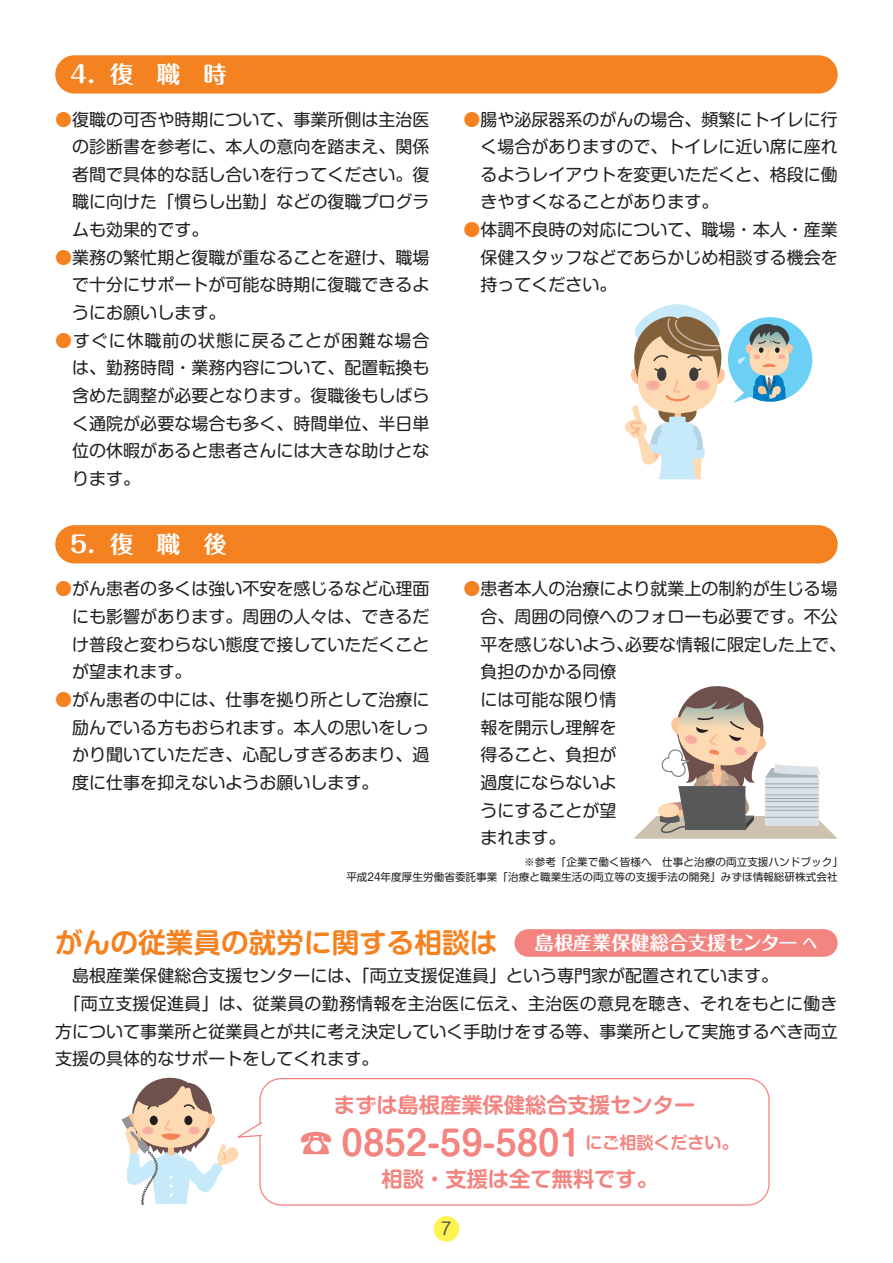
<style>
.page{position:relative;width:893px;height:1263px;background:#fff}
.page>*{position:absolute;margin:0;border:0;box-sizing:border-box;transform-origin:0 0}
.t1{font:700 34.05px "Shin M Go Pro De";color:#f38480}
.t2{font:700 27.6px "Shin M Go Pro De";color:#f58220}
.t3{font:700 23.4px "Maru Fo Pro";color:#fff}
.t4{font:700 21.3px "Shin M Go Pro De";color:#f38480}
.t5{font:700 19.2px "Maru Fo Pro";color:#fff}
.t6{font:16.95px/27.6px "Shin M Go Pro";color:#231f20;text-align:justify}
.t7{font:16.95px "Shin M Go Pro";color:#57585a}
.t8{font:10.65px/14.9px "Shin M Go Pro";color:#231f20}
.s1{color:#f58220}
.s2{font-size:14.85px}
</style>
<div class="page">
<div style="left:434px;top:1216px;width:25px;height:26px;background:#fff34f;border-radius:50%"></div>
<div style="left:259px;top:1078px;width:511px;height:127px;border:1px solid #f38480;border-radius:21px"></div>
<div style="left:55px;top:55px;width:783px;height:39px;background:#f58220;border-radius:19px"></div>
<div style="left:55px;top:525px;width:783px;height:38px;background:#f58220;border-radius:19px"></div>
<div style="left:514px;top:929px;width:324px;height:28px;background:#f38480;border-radius:14px"></div>
<div style="left:728px;top:317px;width:84px;height:85px;background:#6bcff6;border-radius:50%"></div>
<svg style="left:625px;top:304px;width:169px;height:175px"></svg>
<svg style="left:634px;top:686px;width:204px;height:153px"></svg>
<svg style="left:122px;top:1077px;width:141px;height:128px"></svg>
<h3 class="t3" style="left:70px;top:56px;width:158px">4．復　職　時</h3>
<p class="t6" style="left:72px;top:103px;width:359px;text-indent:-17px"><span class="s1">●</span>復職の可否や時期について、事業所側は主治医の診断書を参考に、本人の意向を踏まえ、関係者間で具体的な話し合いを行ってください。復職に向けた「慣らし出勤」などの復職プログラムも効果的です。</p>
<p class="t6" style="left:72px;top:241px;width:359px;text-indent:-17px"><span class="s1">●</span>業務の繁忙期と復職が重なることを避け、職場で十分にサポートが可能な時期に復職できるようにお願いします。</p>
<p class="t6" style="left:72px;top:324px;width:359px;text-indent:-17px"><span class="s1">●</span>すぐに休職前の状態に戻ることが困難な場合は、勤務時間・業務内容について、配置転換も含めた調整が必要となります。復職後もしばらく通院が必要な場合も多く、時間単位、半日単位の休暇があると患者さんには大きな助けとなります。</p>
<h3 class="t3" style="left:70px;top:526px;width:158px">5．復　職　後</h3>
<p class="t6" style="left:72px;top:573px;width:359px;text-indent:-17px"><span class="s1">●</span>がん患者の多くは強い不安を感じるなど心理面にも影響があります。周囲の人々は、できるだけ普段と変わらない態度で接していただくことが望まれます。</p>
<p class="t6" style="left:72px;top:684px;width:359px;text-indent:-17px"><span class="s1">●</span>がん患者の中には、仕事を拠り所として治療に励んでいる方もおられます。本人の思いをしっかり聞いていただき、心配しすぎるあまり、過度に仕事を抑えないようお願いします。</p>
<p class="t6" style="left:480px;top:103px;width:359px;text-indent:-17px"><span class="s1">●</span>腸や泌尿器系のがんの場合、頻繁にトイレに行く場合がありますので、トイレに近い席に座れるようレイアウトを変更いただくと、格段に働きやすくなることがあります。</p>
<p class="t6" style="left:480px;top:214px;width:359px;text-indent:-17px"><span class="s1">●</span>体調不良時の対応について、職場・本人・産業保健スタッフなどであらかじめ相談する機会を持ってください。</p>
<p class="t6" style="left:480px;top:573px;width:367px;text-align:left;text-indent:-17px"><span class="s1">●</span>患者本人の治療により就業上の制約が生じる場合、周囲の同僚へのフォローも必要です。不公平を感じないよう、必要な情報に限定した上で、負担のかかる同僚<br>には可能な限り情<br>報を開示し理解を<br>得ること、負担が<br>過度にならないよ<br>うにすることが望<br>まれます。</p>
<p class="t8" style="left:346px;top:853px;width:498px;text-indent:178px">※参考「企業で働く皆様へ　仕事と治療の両立支援ハンドブック」平成24年度厚生労働省委託事業「治療と職業生活の両立等の支援手法の開発」みずほ情報総研株式会社</p>
<h2 class="t2" style="left:55px;top:920px;width:444px">がんの従業員の就労に関する相談は</h2>
<p class="t5" style="left:535px;top:928px;width:284px">島根産業保健総合支援センター <span class="s2">へ</span></p>
<p class="t6" style="left:55px;top:960px;width:784px;text-align:left">　島根産業保健総合支援センターには、「両立支援促進員」という専門家が配置されています。<br>　「両立支援促進員」は、従業員の勤務情報を主治医に伝え、主治医の意見を聴き、それをもとに働き方について事業所と従業員とが共に考え決定していく手助けをする等、事業所として実施するべき両立支援の具体的なサポートをしてくれます。</p>
<p class="t4" style="left:334px;top:1087px;width:363px">まずは島根産業保健総合支援センター</p>
<h1 class="t1" style="left:299px;top:1115px;width:441px">☎ 0852-59-5801 <sup>にご相談ください。</sup></h1>
<p class="t4" style="left:382px;top:1162px;width:278px">相談・支援は全て無料です。</p>
<p class="t7" style="left:441px;top:1215px;width:12px">7</p>
</div>
